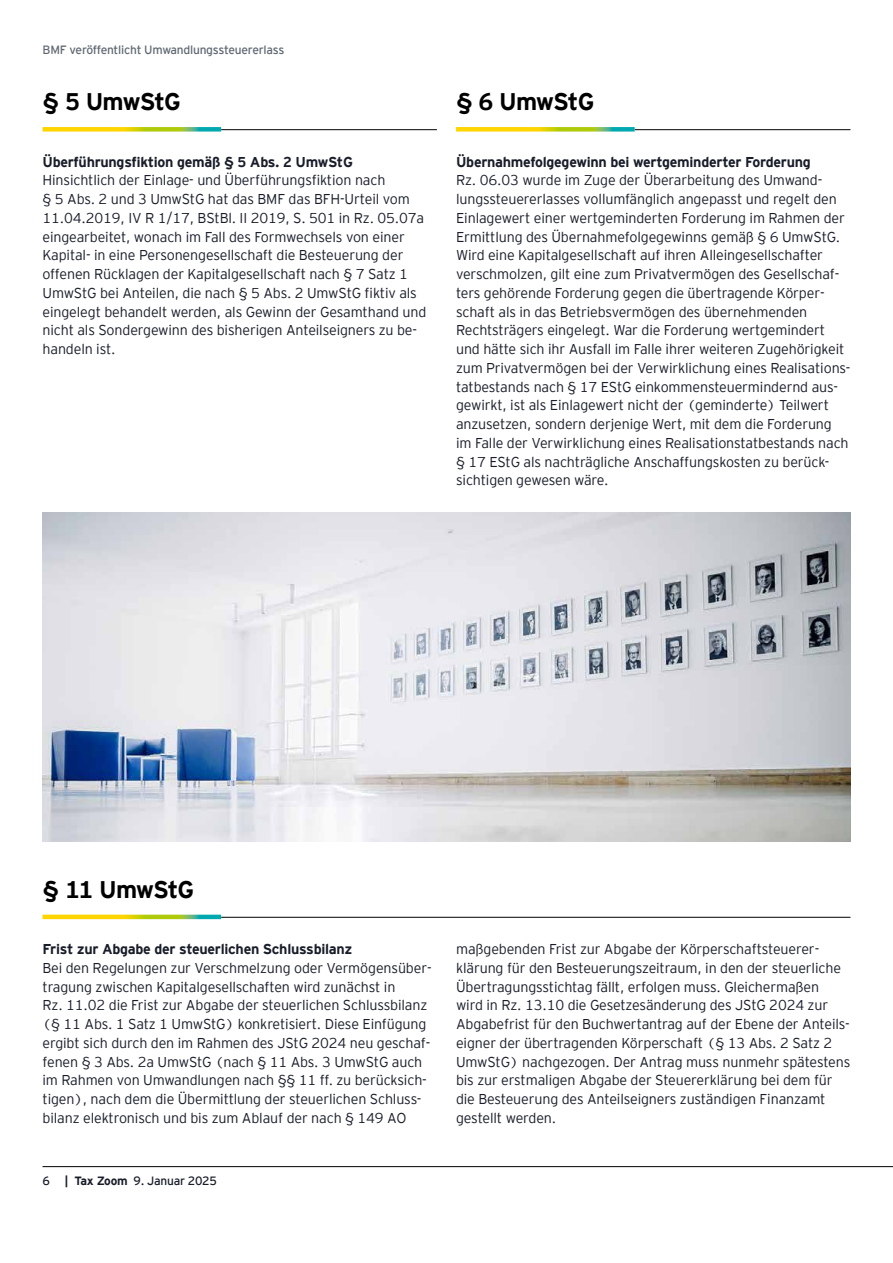
<style>
.page{position:relative;width:893px;height:1263px;background:#fff}
.page>*{position:absolute;margin:0;border:0;box-sizing:border-box;transform-origin:0 0}
.t1{font:700 24px "EY Interstate";letter-spacing:-.035em;color:#000}
.t2{font:300 14.25px/18.8px "EY Interstate";letter-spacing:-.01em;color:#181d29}
.t3{font:700 14.25px "EY Interstate";letter-spacing:-.02em;color:#181d29}
.t4{font:12px "EY Interstate";letter-spacing:-.02em;color:#606973}
.t5{font:12px "EY Interstate";letter-spacing:-.02em;color:#181d29}
.s1{font-weight:700}
</style>
<div class="page">
<hr style="left:43px;top:1166px;width:850px;height:1px;background:#000">
<hr style="left:221px;top:129px;width:216px;height:1px;background:#000">
<svg style="left:43px;top:127px;width:178px;height:5px"></svg>
<hr style="left:635px;top:129px;width:215px;height:1px;background:#000">
<svg style="left:456px;top:127px;width:179px;height:5px"></svg>
<img style="left:43px;top:512px;width:807px;height:330px">
<hr style="left:221px;top:917px;width:629px;height:1px;background:#000">
<svg style="left:43px;top:915px;width:178px;height:4px"></svg>
<p class="t4" style="left:43px;top:41px;width:243px">BMF veröffentlicht Umwandlungssteuererlass</p>
<h1 class="t1" style="left:43px;top:84px;width:140px">§ 5 UmwStG</h1>
<p class="t3" style="left:43px;top:151px;width:312px">Überführungsfiktion gemäß § 5 Abs. 2 UmwStG</p>
<p class="t2" style="left:43px;top:170px;width:385px">Hinsichtlich der Einlage- und Überführungsfiktion nach<br>§ 5 Abs. 2 und 3 UmwStG hat das BMF das BFH-Urteil vom 11.04.2019, IV R 1/17, BStBl. II 2019, S. 501 in Rz. 05.07a eingearbeitet, wonach im Fall des Formwechsels von einer Kapital- in eine Personengesellschaft die Besteuerung der offenen Rücklagen der Kapitalgesellschaft nach § 7 Satz 1<br>UmwStG bei Anteilen, die nach § 5 Abs. 2 UmwStG fiktiv als eingelegt behandelt werden, als Gewinn der Gesamthand und nicht als Sondergewinn des bisherigen Anteilseigners zu be&shy;handeln ist.</p>
<h1 class="t1" style="left:456px;top:84px;width:140px">§ 6 UmwStG</h1>
<p class="t3" style="left:456px;top:151px;width:356px">Übernahmefolgegewinn bei wertgeminderter Forderung</p>
<p class="t2" style="left:456px;top:170px;width:396px">Rz. 06.03 wurde im Zuge der Überarbeitung des Umwand&shy;lungssteuererlasses vollumfänglich angepasst und regelt den Einlagewert einer wertgeminderten Forderung im Rahmen der Ermittlung des Übernahmefolgegewinns gemäß § 6 UmwStG.<br>Wird eine Kapitalgesellschaft auf ihren Alleingesellschafter verschmolzen, gilt eine zum Privatvermögen des Gesellschaf&shy;ters gehörende Forderung gegen die übertragende Körper&shy;schaft als in das Betriebsvermögen des übernehmenden Rechtsträgers eingelegt. War die Forderung wertgemindert und hätte sich ihr Ausfall im Falle ihrer weiteren Zugehörigkeit zum Privatvermögen bei der Verwirklichung eines Realisations&shy;tatbestands nach § 17 EStG einkommensteuermindernd aus&shy;gewirkt, ist als Einlagewert nicht der (geminderte) Teilwert anzusetzen, sondern derjenige Wert, mit dem die Forderung im Falle der Verwirklichung eines Realisationstatbestands nach § 17 EStG als nachträgliche Anschaffungskosten zu berück&shy;sichtigen gewesen wäre.</p>
<h1 class="t1" style="left:43px;top:872px;width:153px">§ 11 UmwStG</h1>
<p class="t3" style="left:43px;top:939px;width:311px">Frist zur Abgabe der steuerlichen Schlussbilanz</p>
<p class="t2" style="left:43px;top:958px;width:391px">Bei den Regelungen zur Verschmelzung oder Vermögensüber&shy;tragung zwischen Kapitalgesellschaften wird zunächst in<br>Rz. 11.02 die Frist zur Abgabe der steuerlichen Schlussbilanz (§ 11 Abs. 1 Satz 1 UmwStG) konkretisiert. Diese Einfügung ergibt sich durch den im Rahmen des JStG 2024 neu geschaf&shy;fenen § 3 Abs. 2a UmwStG (nach § 11 Abs. 3 UmwStG auch im Rahmen von Umwandlungen nach §§ 11 ff. zu berücksich&shy;tigen), nach dem die Übermittlung der steuerlichen Schluss&shy;bilanz elektronisch und bis zum Ablauf der nach § 149 AO</p>
<p class="t5" style="left:43px;top:1172px;width:176px">6 <span class="s1">| Tax Zoom</span> 9. Januar 2025</p>
<p class="t2" style="left:456px;top:939px;width:396px">maßgebenden Frist zur Abgabe der Körperschaftsteuerer&shy;klärung für den Besteuerungszeitraum, in den der steuerliche Übertragungsstichtag fällt, erfolgen muss. Gleichermaßen<br>wird in Rz. 13.10 die Gesetzesänderung des JStG 2024 zur Abgabefrist für den Buchwertantrag auf der Ebene der Anteils&shy;eigner der übertragenden Körperschaft (§ 13 Abs. 2 Satz 2<br>UmwStG) nachgezogen. Der Antrag muss nunmehr spätestens bis zur erstmaligen Abgabe der Steuererklärung bei dem für die Besteuerung des Anteilseigners zuständigen Finanzamt gestellt werden.</p>
</div>
